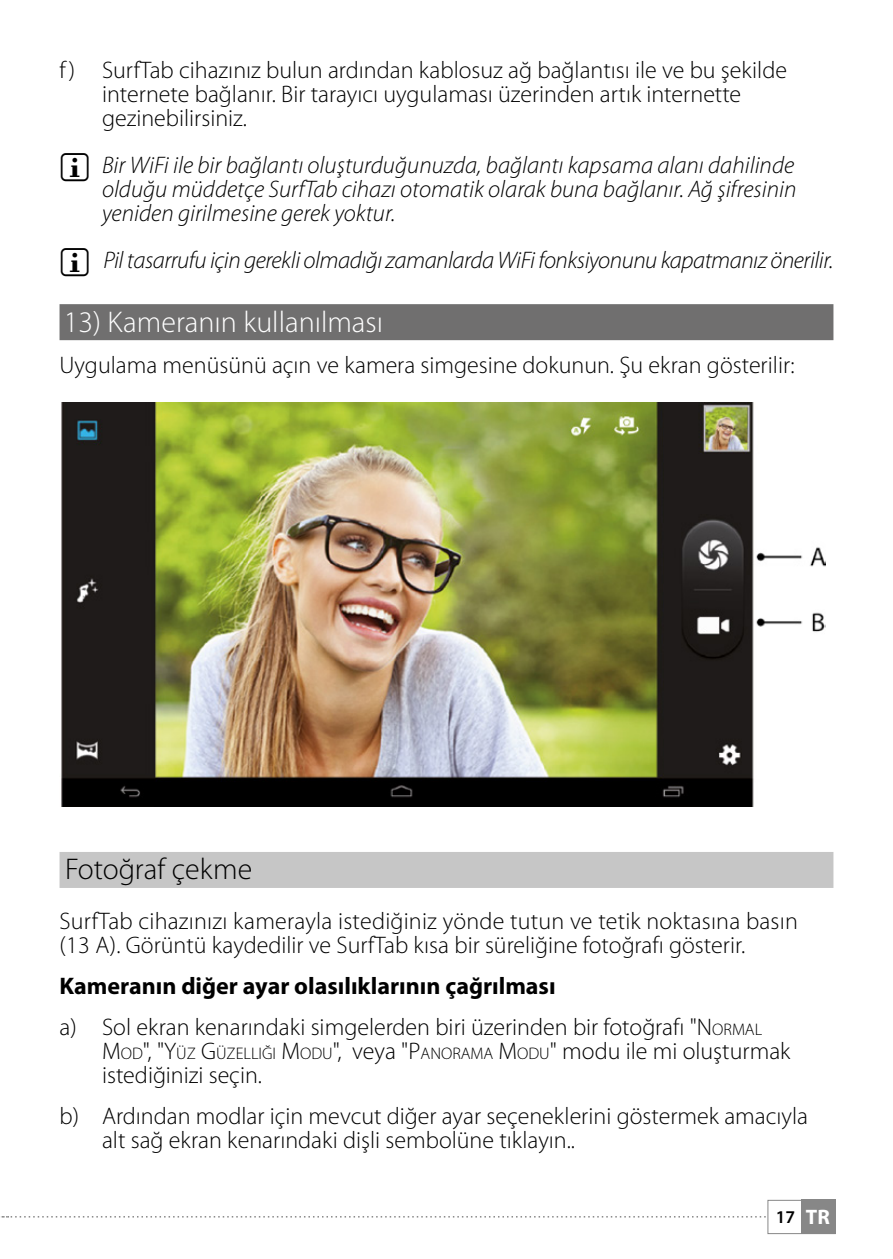
<style>
.page{position:relative;width:893px;height:1259px;background:#fff}
.page>*{position:absolute;margin:0;border:0;box-sizing:border-box;transform-origin:0 0}
.t1{font:300 30px "Myriad Pro";color:#fff}
.t2{font:300 30px "Myriad Pro";color:#000}
.t3{font:300 24px/24px "Myriad Pro";color:#000}
.t4{font:italic 300 24px/24px "Myriad Pro";letter-spacing:-.02em;color:#000;text-align:justify}
.t5{font:600 18px "Myriad Pro";color:#000}
.s1{font-weight:700}
.s2{font-style:inherit}
.s3{font-size:16.8px}
.s4{font-weight:700;font-size:21px;color:#fff}
</style>
<div class="page">
<div style="left:801px;top:1200px;width:35px;height:34px;background:#878787"></div>
<div style="left:767px;top:1200px;width:69px;height:34px;border:1px solid #878787"></div>
<svg style="left:1px;top:1216px;width:765px;height:1px"></svg>
<div style="left:60px;top:304px;width:773px;height:36px;background:#706f6f"></div>
<div style="left:60px;top:852px;width:773px;height:36px;background:#c6c6c6"></div>
<img style="left:61px;top:402px;width:765px;height:405px">
<p class="t3" style="left:102px;top:58px;width:686px;text-indent:-43px">f ) SurfTab cihazınız bulun ardından kablosuz ağ bağlantısı ile ve bu şekilde internete bağlanır. Bir tarayıcı uygulaması üzerinden artık internette gezinebilirsiniz.</p>
<p class="t4" style="left:102px;top:153px;width:696px">Bir WiFi ile bir bağlantı oluşturduğunuzda, bağlantı kapsama alanı dahilinde olduğu müddetçe SurfTab cihazı otomatik olarak buna bağlanır. Ağ şifresinin yeniden girilmesine gerek yoktur.</p>
<p class="t4" style="left:104px;top:248px;width:731px">Pil tasarrufu için gerekli olmadığı zamanlarda WiFi fonksiyonunu kapatmanız önerilir.</p>
<p class="t1" style="left:64px;top:305px;width:321px">13) Kameranın kullanılması</p>
<p class="t3" style="left:60px;top:353px;width:737px">Uygulama menüsünü açın ve kamera simgesine dokunun. Şu ekran gösterilir:</p>
<p class="t2" style="left:65px;top:853px;width:189px">Fotoğraf çekme</p>
<p class="t3" style="left:60px;top:909px;width:740px">SurfTab cihazınızı kamerayla istediğiniz yönde tutun ve tetik noktasına basın (13 A). Görüntü kaydedilir ve SurfTab kısa bir süreliğine fotoğrafı gösterir.</p>
<p class="t3" style="left:60px;top:966px;width:704px;line-height:41.1px"><span class="s1">Kameranın diğer ayar olasılıklarının çağrılması<br></span>a) Sol ekran kenarındaki simgelerden biri üzerinden bir fotoğrafı "<span class="s2">N</span> <span class="s3">ORMAL</span></p>
<p class="t3" style="left:102px;top:1039px;width:690px"><span class="s2">M</span><span class="s3">OD</span>", "<span class="s2">Y</span><span class="s3">ÜZ</span> <span class="s2">G</span><span class="s3">ÜZELLIĞI</span> <span class="s2">M</span><span class="s3">ODU</span><span class="s2">",</span> veya "<span class="s2">P</span><span class="s3">ANORAMA</span> <span class="s2">M</span><span class="s3">ODU</span>" modu ile mi oluşturmak istediğinizi seçin.</p>
<p class="t3" style="left:102px;top:1104px;width:707px;text-indent:-43px">b) Ardından modlar için mevcut diğer ayar seçeneklerini göstermek amacıyla alt sağ ekran kenarındaki dişli sembolüne tıklayın..</p>
<p class="t5" style="left:776px;top:1206px;width:55px">17 <span class="s4">TR</span></p>
</div>
